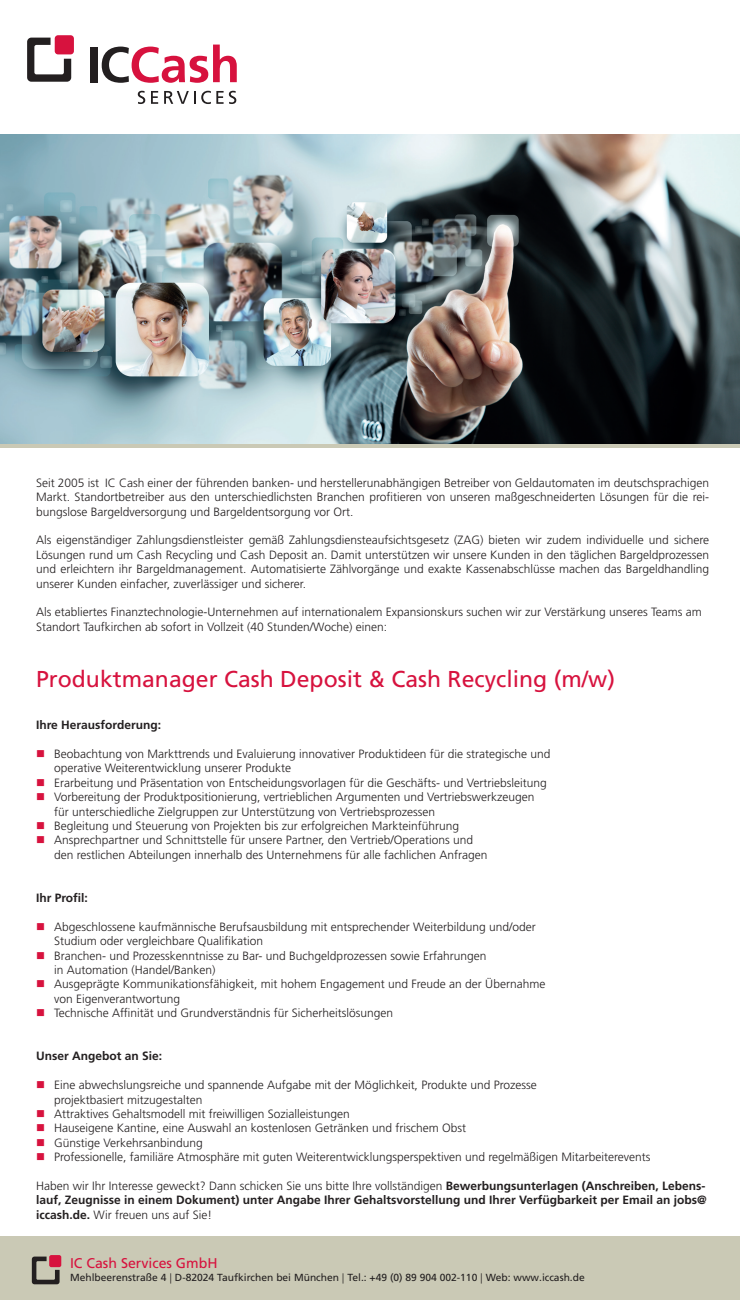
<style>
.page{position:relative;width:740px;height:1300px;background:#fff}
.page>*{position:absolute;margin:0;border:0;box-sizing:border-box;transform-origin:0 0}
.t1{font:23px "Frutiger LT Pro";color:#d7123e}
.t2{font:14.1px "Frutiger LT Pro";color:#d7123e}
.t3{font:300 12px/14.4px "Frutiger LT Pro";color:#231f20}
.t4{font:700 12px/14.4px "Frutiger LT Pro";color:#231f20;text-align:justify}
.t5{font:10.3px "Frutiger LT Pro";color:#231f20}
.s1{font-weight:300}
.s2{font-family:"Minion Pro"}
</style>
<div class="page">
<div style="left:90px;top:47px;width:7px;height:35px;background:#231f20"></div>
<svg style="left:102px;top:45px;width:135px;height:38px"></svg>
<svg style="left:138px;top:91px;width:7px;height:13px"></svg>
<svg style="left:151px;top:91px;width:7px;height:13px"></svg>
<svg style="left:164px;top:91px;width:72px;height:13px"></svg>
<svg style="left:27px;top:38px;width:44px;height:44px"></svg>
<div style="left:55px;top:35px;width:19px;height:19px;background:#d7123e;border-radius:3px"></div>
<img style="left:0;top:135px;width:740px;height:309px">
<div style="left:0;top:1237px;width:740px;height:63px;background:#cac9b5"></div>
<svg style="left:32px;top:1257px;width:28px;height:27px"></svg>
<div style="left:49px;top:1255px;width:12px;height:12px;background:#d7123e;border-radius:2px"></div>
<hr style="left:0;top:444px;width:740px;height:4px;background:#cac9b5">
<p class="t3" style="left:36px;top:475px;width:675px;text-align:justify">Seit 2005 ist IC Cash einer der führenden banken- und herstellerunabhängigen Betreiber von Geldautomaten im deutschsprachigen Markt. Standortbetreiber aus den unterschiedlichsten Branchen profitieren von unseren maßgeschneiderten Lösungen für die rei&shy;bungslose Bargeldversorgung und Bargeldentsorgung vor Ort.</p>
<p class="t3" style="left:36px;top:533px;width:675px;text-align:justify">Als eigenständiger Zahlungsdienstleister gemäß Zahlungsdiensteaufsichtsgesetz (ZAG) bieten wir zudem individuelle und sichere Lösungen rund um Cash Recycling und Cash Deposit an. Damit unterstützen wir unsere Kunden in den täglichen Bargeldprozessen und erleichtern ihr Bargeldmanagement. Automatisierte Zählvorgänge und exakte Kassenabschlüsse machen das Bargeldhandling unserer Kunden einfacher, zuverlässiger und sicherer.</p>
<p class="t3" style="left:36px;top:605px;width:667px">Als etabliertes Finanztechnologie-Unternehmen auf internationalem Expansionskurs suchen wir zur Verstärkung unseres Teams am<br>Standort Taufkirchen ab sofort in Vollzeit (40 Stunden/Woche) einen:</p>
<h1 class="t1" style="left:36px;top:666px;width:580px">Produktmanager Cash Deposit &amp; Cash Recycling (m/w)</h1>
<p class="t4" style="left:36px;top:718px;width:126px">Ihre Herausforderung:</p>
<p class="t3" style="left:54px;top:747px;width:498px">Beobachtung von Markttrends und Evaluierung innovativer Produktideen für die strategische und operative Weiterentwicklung unserer Produkte<br>Erarbeitung und Präsentation von Entscheidungsvorlagen für die Geschäfts- und Vertriebsleitung Vorbereitung der Produktpositionierung, vertrieblichen Argumenten und Vertriebswerkzeugen für unterschiedliche Zielgruppen zur Unterstützung von Vertriebsprozessen<br>Begleitung und Steuerung von Projekten bis zur erfolgreichen Markteinführung<br>Ansprechpartner und Schnittstelle für unsere Partner, den Vertrieb/Operations und<br>den restlichen Abteilungen innerhalb des Unternehmens für alle fachlichen Anfragen</p>
<p class="t4" style="left:36px;top:891px;width:53px">Ihr Profil:</p>
<p class="t3" style="left:54px;top:919px;width:493px">Abgeschlossene kaufmännische Berufsausbildung mit entsprechender Weiterbildung und/oder Studium oder vergleichbare Qualifikation<br>Branchen- und Prozesskenntnisse zu Bar- und Buchgeldprozessen sowie Erfahrungen<br>in Automation (Handel/Banken)<br>Ausgeprägte Kommunikationsfähigkeit, mit hohem Engagement und Freude an der Übernahme von Eigenverantwortung<br>Technische Affinität und Grundverständnis für Sicherheitslösungen</p>
<p class="t4" style="left:36px;top:1049px;width:128px">Unser Angebot an Sie:</p>
<p class="t3" style="left:54px;top:1078px;width:598px">Eine abwechslungsreiche und spannende Aufgabe mit der Möglichkeit, Produkte und Prozesse<br>projektbasiert mitzugestalten<br>Attraktives Gehaltsmodell mit freiwilligen Sozialleistungen<br>Hauseigene Kantine, eine Auswahl an kostenlosen Getränken und frischem Obst<br>Günstige Verkehrsanbindung<br>Professionelle, familiäre Atmosphäre mit guten Weiterentwicklungsperspektiven und regelmäßigen Mitarbeiterevents</p>
<p class="t4" style="left:36px;top:1179px;width:672px"><span class="s1">Haben wir Ihr Interesse geweckt? Dann schicken Sie uns bitte Ihre vollständigen</span> Bewerbungsunterlagen (Anschreiben, Lebens&shy;lauf, Zeugnisse in einem Dokument) unter Angabe Ihrer Gehaltsvorstellung und Ihrer Verfügbarkeit per Email an jobs@ iccash.de. <span class="s1">Wir freuen uns auf Sie!</span></p>
<p class="t2" style="left:70px;top:1255px;width:149px">IC Cash Services GmbH</p>
<p class="t5" style="left:70px;top:1271px;width:516px">Mehlbeerenstraße 4 <span class="s2">|</span> D-82024 Taufkirchen bei München <span class="s2">|</span> Tel.: +49 (0) 89 904 002-110 <span class="s2">|</span> Web: www.iccash.de</p>
</div>
